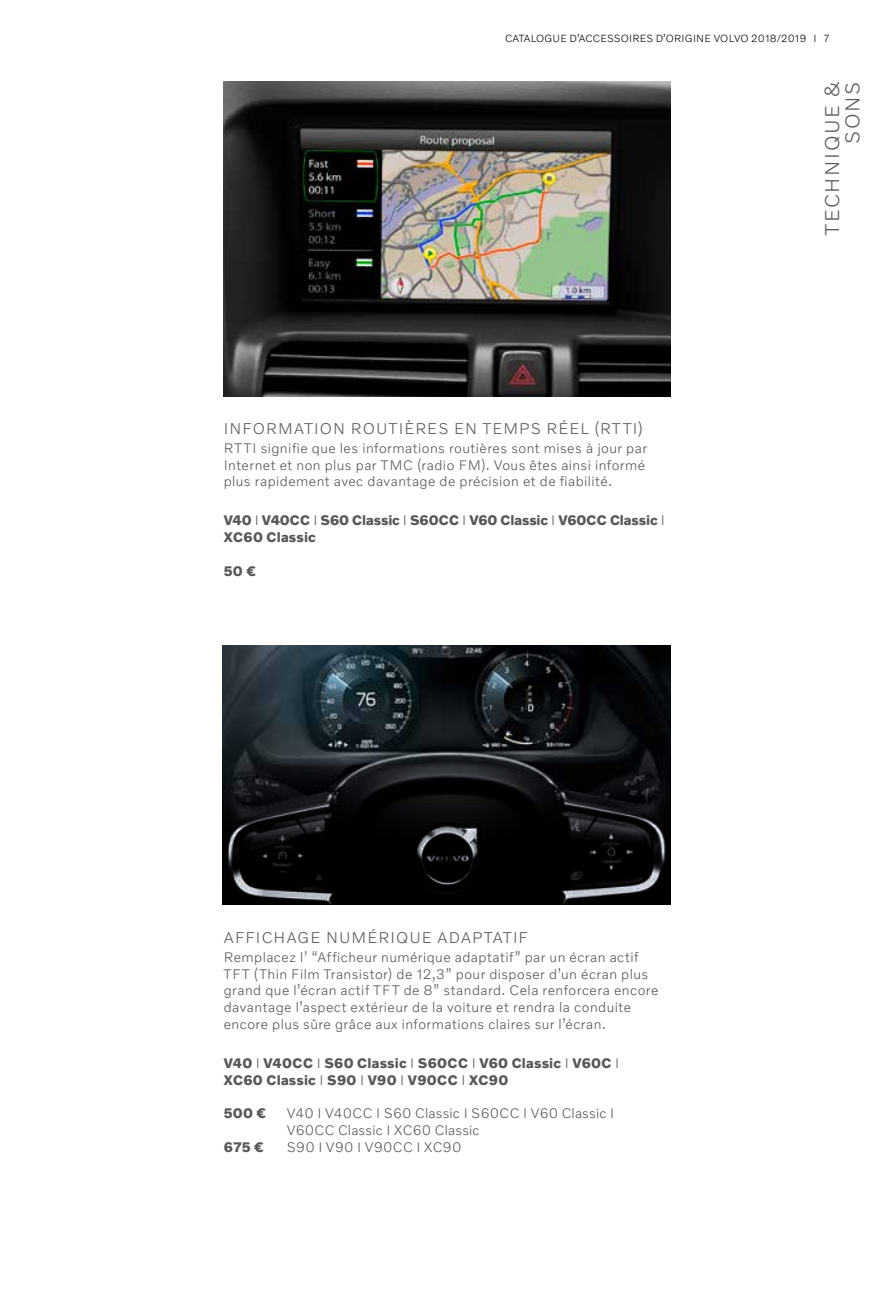
<style>
.page{position:relative;width:893px;height:1290px;background:#fff}
.page>*{position:absolute;margin:0;border:0;box-sizing:border-box;transform-origin:0 0}
.t1{font:300 20.12px/20.1px "Volvo Novum";letter-spacing:.08em;color:#575756;text-align:right}
.t2{font:300 15.75px "Volvo Novum";letter-spacing:.07em;color:#575756}
.t3{font:300 14px/16.8px "Volvo Novum";letter-spacing:.03em;color:#575756}
.t4{font:700 14px/16.8px "Volvo Novum";letter-spacing:.01em;color:#575756}
.t5{font:300 10.5px "Volvo Novum";letter-spacing:.02em;color:#000}
.s1{font-weight:300}
</style>
<div class="page">
<img style="left:224px;top:82px;width:446px;height:314px">
<img style="left:223px;top:645px;width:447px;height:259px">
<p class="t5" style="left:505px;top:32px;width:326px">CATALOGUE D’ACCESSOIRES D’ORIGINE VOLVO 2018/2019 I 7</p>
<p class="t2" style="left:224px;top:418px;width:421px">INFORMATION ROUTIÈRES EN TEMPS RÉEL (RTTI)</p>
<p class="t3" style="left:224px;top:439px;width:425px">RTTI signifie que les informations routières sont mises à jour par<br>Internet et non plus par TMC (radio FM). Vous êtes ainsi informé plus rapidement avec davantage de précision et de fiabilité.</p>
<p class="t4" style="left:224px;top:511px;width:443px">V40 <span class="s1">I</span> V40CC <span class="s1">I</span> S60 Classic <span class="s1">I</span> S60CC <span class="s1">I</span> V60 Classic <span class="s1">I</span> V60CC Classic <span class="s1">I<br></span>XC60 Classic</p>
<p class="t4" style="left:224px;top:562px;width:34px">50 €</p>
<p class="t2" style="left:224px;top:927px;width:306px">AFFICHAGE NUMÉRIQUE ADAPTATIF</p>
<p class="t3" style="left:224px;top:948px;width:436px">Remplacez l’ “Afficheur numérique adaptatif” par un écran actif TFT (Thin Film Transistor) de 12,3” pour disposer d’un écran plus grand que l’écran actif TFT de 8” standard. Cela renforcera encore davantage l’aspect extérieur de la voiture et rendra la conduite encore plus sûre grâce aux informations claires sur l’écran.</p>
<p class="t4" style="left:224px;top:1054px;width:397px">V40 <span class="s1">I</span> V40CC <span class="s1">I</span> S60 Classic <span class="s1">I</span> S60CC <span class="s1">I</span> V60 Classic <span class="s1">I</span> V60C <span class="s1">I<br></span>XC60 Classic <span class="s1">I</span> S90 <span class="s1">I</span> V90 <span class="s1">I</span> V90CC <span class="s1">I</span> XC90</p>
<p class="t4" style="left:224px;top:1104px;width:44px">500 €</p>
<p class="t3" style="left:287px;top:1104px;width:329px">V40 I V40CC I S60 Classic I S60CC I V60 Classic I<br>V60CC Classic I XC60 Classic</p>
<p class="t4" style="left:224px;top:1138px;width:42px">675 €</p>
<p class="t3" style="left:287px;top:1138px;width:176px">S90 I V90 I V90CC I XC90</p>
<h1 class="t1" style="left:821px;top:235px;width:154px;rotate:-90deg">TECHNIQUE &amp;<br>SONS</h1>
</div>
